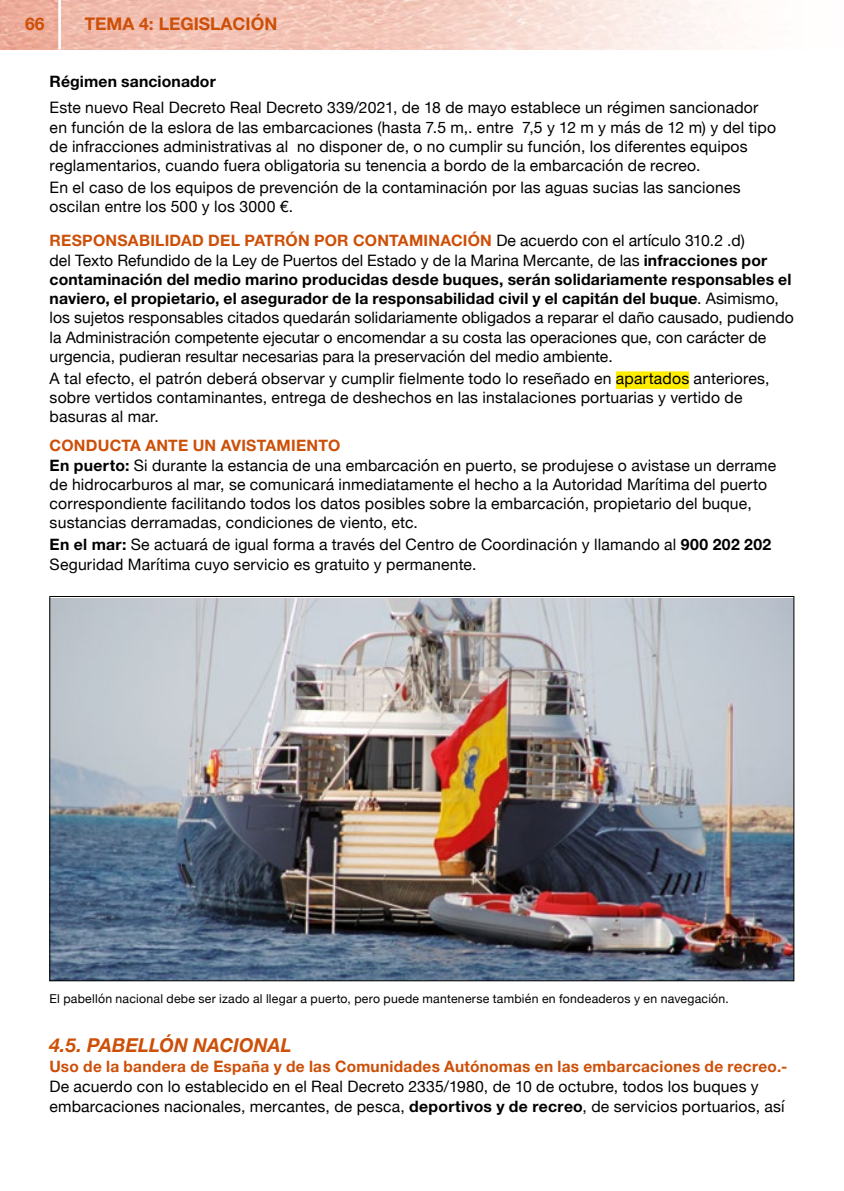
<style>
.page{position:relative;width:844px;height:1191px;background:#fff}
.page>*{position:absolute;margin:0;border:0;box-sizing:border-box;transform-origin:0 0}
.t1{font:italic 700 19.25px "Helvetica Neue";letter-spacing:.005em;color:#cd4f08}
.t2{font:700 17.5px "Helvetica Neue";color:#cd4f08}
.t3{font:15.75px/19.2px "Helvetica Neue";letter-spacing:.01em;color:#000}
.t4{font:700 15.75px "Helvetica Neue";letter-spacing:.02em;color:#cd4f08}
.t5{font:700 15.75px "Helvetica Neue";letter-spacing:.01em;color:#000}
.t6{font:12.25px "Helvetica Neue";letter-spacing:.02em;color:#000}
.s1{font-weight:700;color:#cd4f08}
.s2{font-weight:700}
</style>
<div class="page">
<img style="left:61px;top:0;width:665px;height:50px">
<img style="left:0;top:0;width:58px;height:50px">
<div style="left:615px;top:371px;width:74px;height:18px;background:#ffed00"></div>
<img style="left:51px;top:598px;width:741px;height:381px">
<p class="t2" style="left:25px;top:13px;width:21px">66</p>
<p class="t2" style="left:84px;top:13px;width:194px">TEMA 4: LEGISLACIÓN</p>
<p class="t5" style="left:50px;top:71px;width:168px">Régimen sancionador</p>
<p class="t3" style="left:50px;top:99px;width:727px">Este nuevo Real Decreto Real Decreto 339/2021, de 18 de mayo establece un régimen sancionador en función de la eslora de las embarcaciones (hasta 7.5 m,. entre 7,5 y 12 m y más de 12 m) y del tipo de infracciones administrativas al no disponer de, o no cumplir su función, los diferentes equipos reglamentarios, cuando fuera obligatoria su tenencia a bordo de la embarcación de recreo.</p>
<p class="t3" style="left:50px;top:179px;width:692px">En el caso de los equipos de prevención de la contaminación por las aguas sucias las sanciones oscilan entre los 500 y los 3000 €.</p>
<p class="t3" style="left:50px;top:232px;width:745px"><span class="s1">RESPONSABILIDAD DEL PATRÓN POR CONTAMINACIÓN</span> De acuerdo con el artículo 310.2 .d)<br>del Texto Refundido de la Ley de Puertos del Estado y de la Marina Mercante, de las <span class="s2">infracciones por contaminación del medio marino producidas desde buques, serán solidariamente responsables el naviero, el propietario, el asegurador de la responsabilidad civil y el capitán del buque</span>. Asimismo, los sujetos responsables citados quedarán solidariamente obligados a reparar el daño causado, pudiendo la Administración competente ejecutar o encomendar a su costa las operaciones que, con carácter de urgencia, pudieran resultar necesarias para la preservación del medio ambiente.</p>
<p class="t3" style="left:50px;top:369px;width:721px">A tal efecto, el patrón deberá observar y cumplir fielmente todo lo reseñado en apartados anteriores, sobre vertidos contaminantes, entrega de deshechos en las instalaciones portuarias y vertido de basuras al mar.</p>
<p class="t3" style="left:50px;top:437px;width:728px"><span class="s1">CONDUCTA ANTE UN AVISTAMIENTO<br></span><span class="s2">En puerto:</span> Si durante la estancia de una embarcación en puerto, se produjese o avistase un derrame de hidrocarburos al mar, se comunicará inmediatamente el hecho a la Autoridad Marítima del puerto correspondiente facilitando todos los datos posibles sobre la embarcación, propietario del buque, sustancias derramadas, condiciones de viento, etc.</p>
<p class="t3" style="left:50px;top:535px;width:723px;line-height:20.1px"><span class="s2">En el mar:</span> Se actuará de igual forma a través del Centro de Coordinación y llamando al <span class="s2">900 202 202<br></span>Seguridad Marítima cuyo servicio es gratuito y permanente.</p>
<p class="t6" style="left:50px;top:989px;width:680px">El pabellón nacional debe ser izado al llegar a puerto, pero puede mantenerse también en fondeaderos y en navegación.</p>
<p class="t1" style="left:49px;top:1033px;width:243px">4.5. PABELLÓN NACIONAL</p>
<p class="t4" style="left:49px;top:1056px;width:739px">Uso de la bandera de España y de las Comunidades Autónomas en las embarcaciones de recreo.-</p>
<p class="t3" style="left:49px;top:1077px;width:736px;line-height:20.1px">De acuerdo con lo establecido en el Real Decreto 2335/1980, de 10 de octubre, todos los buques y embarcaciones nacionales, mercantes, de pesca, <span class="s2">deportivos y de recreo</span>, de servicios portuarios, así</p>
</div>
